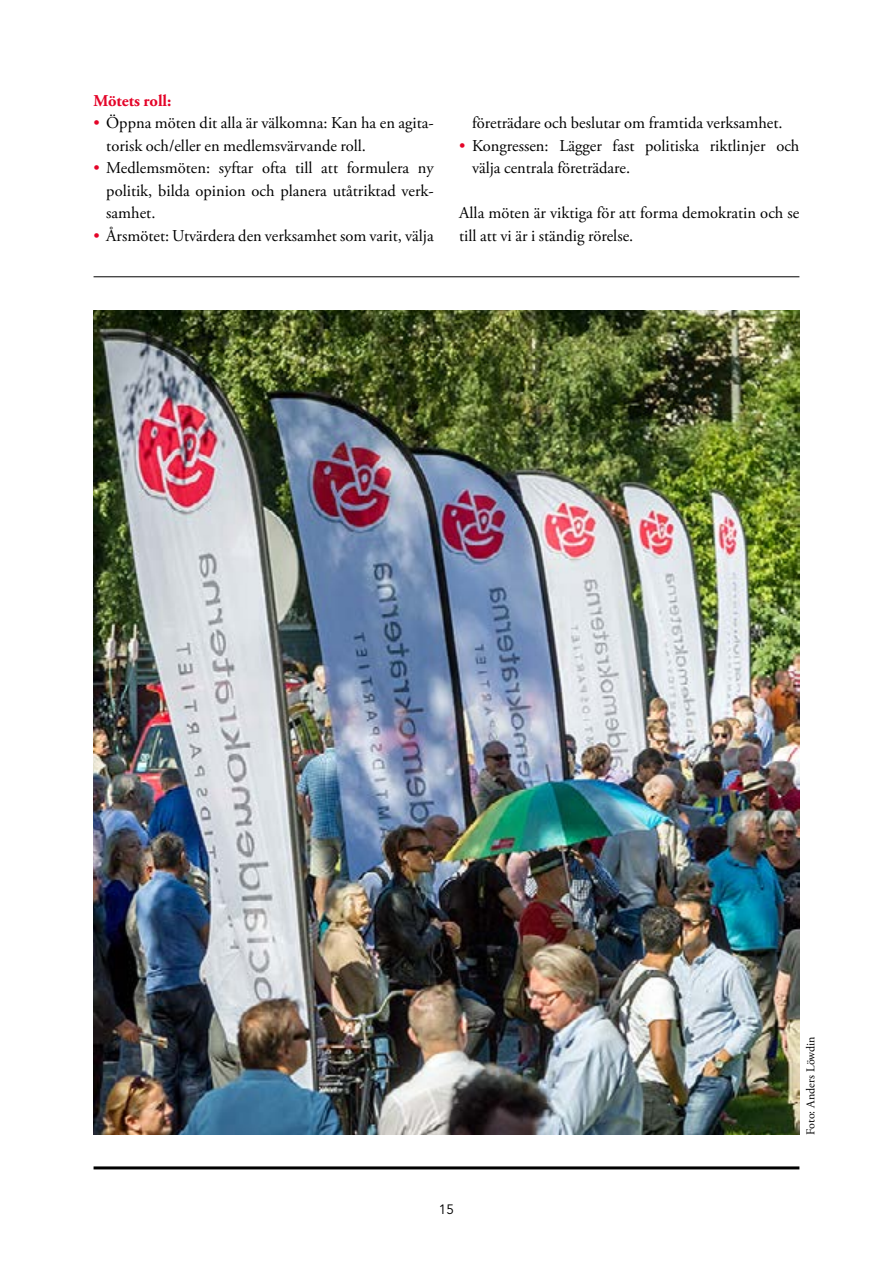
<style>
.page{position:relative;width:893px;height:1263px;background:#fff}
.page>*{position:absolute;margin:0;border:0;box-sizing:border-box;transform-origin:0 0}
.Bröd_11_15{font:16.5px/22.5px "Adobe Garamond Pro";color:#000}
.Bröd_Bold_11_15{font:700 16.5px "Adobe Garamond Pro";color:#e40428}
.t1{font:13.5px "Avenir LT Pro";color:#000}
.t2{font:12px "Adobe Garamond Pro";color:#000}
.s1{color:#e40428}
</style>
<div class="page">
<hr style="left:94px;top:1166px;width:705px;height:3px;background:#000">
<hr style="left:94px;top:276px;width:705px;height:1px;background:#000">
<img style="left:94px;top:310px;width:705px;height:825px">
<p class="Bröd_Bold_11_15" style="left:94px;top:91px;width:79px">Mötets roll:</p>
<p class="Bröd_11_15" style="left:106px;top:112px;width:329px;text-indent:-13px"><span class="s1">•</span> Öppna möten dit alla är välkomna: Kan ha en agita&shy;torisk och/eller en medlemsvärvande roll.</p>
<p class="Bröd_11_15" style="left:106px;top:157px;width:329px;text-align:justify;text-indent:-13px"><span class="s1">•</span> Medlemsmöten: syftar ofta till att formulera ny politik, bilda opinion och planera utåtriktad verk&shy;samhet.</p>
<p class="Bröd_11_15" style="left:94px;top:225px;width:342px"><span class="s1">•</span> Årsmötet: Utvärdera den verksamhet som varit, välja</p>
<p class="Bröd_11_15" style="left:472px;top:112px;width:312px">företrädare och beslutar om framtida verksamhet.</p>
<p class="Bröd_11_15" style="left:472px;top:135px;width:329px;text-indent:-13px"><span class="s1">•</span> Kongressen: Lägger fast politiska riktlinjer och välja centrala företrädare.</p>
<p class="Bröd_11_15" style="left:459px;top:202px;width:342px">Alla möten är viktiga för att forma demokratin och se till att vi är i ständig rörelse.</p>
<p class="t2" style="left:803px;top:1135px;width:100px;rotate:-90deg">Foto: Anders Löwdin</p>
<p class="t1" style="left:439px;top:1201px;width:17px">15</p>
</div>
